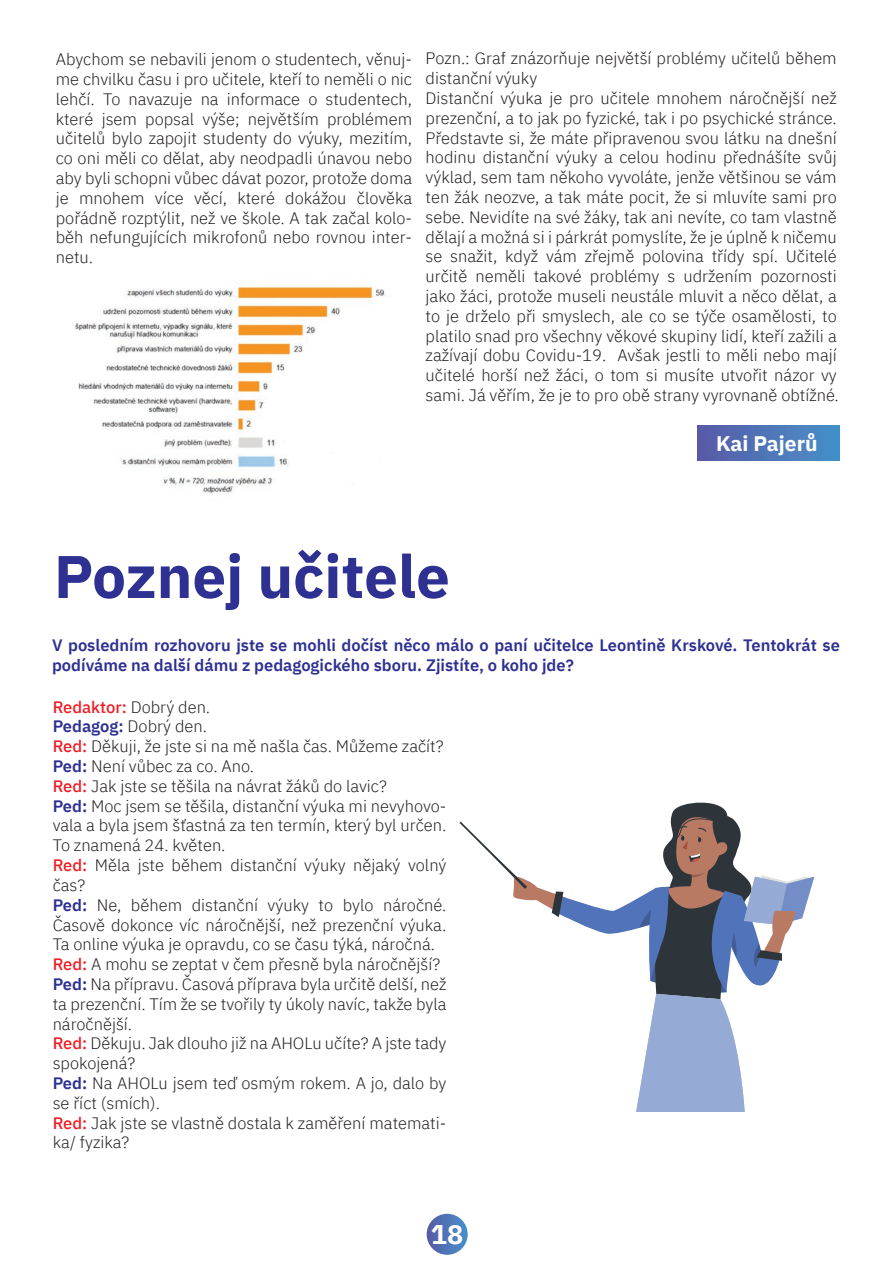
<style>
.page{position:relative;width:896px;height:1276px;background:#fff}
.page>*{position:absolute;margin:0;border:0;box-sizing:border-box;transform-origin:0 0}
.t1{font:700 60px "IBM Plex Sans";color:#2e3092}
.t2{font:700 27px "IBM Plex Sans";color:#fff}
.t3{font:700 21px "IBM Plex Sans";color:#fff}
.t4{font:300 16.5px/19.8px "IBM Plex Sans";color:#231f20}
.t5{font:600 16.5px/19.8px "IBM Plex Sans";color:#2e3092}
.s1{font-weight:500;color:#ee1d23}
.s2{font-weight:600;color:#2e3092}
</style>
<div class="page">
<div style="left:427px;top:1213px;width:41px;height:41px;background:linear-gradient(to right,#575aa6,#4e95ca);border-radius:50%"></div>
<div style="left:697px;top:425px;width:142px;height:35px;background:linear-gradient(to right,#585aa6,#4690c8)"></div>
<img style="left:74px;top:286px;width:311px;height:208px">
<svg style="left:459px;top:802px;width:355px;height:309px"></svg>
<p class="t4" style="left:56px;top:48px;width:358px;text-align:justify">Abychom se nebavili jenom o studentech, věnuj&shy;me chvilku času i pro učitele, kteří to neměli o nic lehčí. To navazuje na informace o studentech, které jsem popsal výše; největším problémem učitelů bylo zapojit studenty do výuky, mezitím, co oni měli co dělat, aby neodpadli únavou nebo aby byli schopni vůbec dávat pozor, protože doma je mnohem více věcí, které dokážou člověka pořádně rozptýlit, než ve škole. A tak začal kolo&shy;běh nefungujících mikrofonů nebo rovnou inter&shy;netu.</p>
<p class="t4" style="left:425px;top:47px;width:415px">Pozn.: Graf znázorňuje největší problémy učitelů během distanční výuky<br>Distanční výuka je pro učitele mnohem náročnější než prezenční, a to jak po fyzické, tak i po psychické stránce.<br>Představte si, že máte připravenou svou látku na dnešní hodinu distanční výuky a celou hodinu přednášíte svůj výklad, sem tam někoho vyvoláte, jenže většinou se vám ten žák neozve, a tak máte pocit, že si mluvíte sami pro sebe. Nevidíte na své žáky, tak ani nevíte, co tam vlastně dělají a možná si i párkrát pomyslíte, že je úplně k ničemu se snažit, když vám zřejmě polovina třídy spí. Učitelé určitě neměli takové problémy s udržením pozornosti jako žáci, protože museli neustále mluvit a něco dělat, a to je drželo při smyslech, ale co se týče osamělosti, to platilo snad pro všechny věkové skupiny lidí, kteří zažili a zažívají dobu Covidu-19. Avšak jestli to měli nebo mají učitelé horší než žáci, o tom si musíte utvořit názor vy sami. Já věřím, že je to pro obě strany vyrovnaně obtížné.</p>
<p class="t3" style="left:716px;top:427px;width:103px">Kai Pajerů</p>
<h1 class="t1" style="left:54px;top:529px;width:397px">Poznej učitele</h1>
<p class="t5" style="left:52px;top:634px;width:789px">V posledním rozhovoru jste se mohli dočíst něco málo o paní učitelce Leontině Krskové. Tentokrát se podíváme na další dámu z pedagogického sboru. Zjistíte, o koho jde?</p>
<p class="t4" style="left:53px;top:695px;width:395px"><span class="s1">Redaktor:</span> Dobrý den.<br><span class="s2">Pedagog:</span> Dobrý den.<br><span class="s1">Red:</span> Děkuji, že jste si na mě našla čas. Můžeme začít?<br><span class="s2">Ped:</span> Není vůbec za co. Ano.<br><span class="s1">Red:</span> Jak jste se těšila na návrat žáků do lavic?<br><span class="s2">Ped:</span> Moc jsem se těšila, distanční výuka mi nevyhovo&shy;vala a byla jsem šťastná za ten termín, který byl určen.<br>To znamená 24. květen.<br><span class="s1">Red:</span> Měla jste během distanční výuky nějaký volný čas?<br><span class="s2">Ped:</span> Ne, během distanční výuky to bylo náročné.<br>Časově dokonce víc náročnější, než prezenční výuka.<br>Ta online výuka je opravdu, co se času týká, náročná.<br><span class="s1">Red:</span> A mohu se zeptat v čem přesně byla náročnější?<br><span class="s2">Ped:</span> Na přípravu. Časová příprava byla určitě delší, než ta prezenční. Tím že se tvořily ty úkoly navíc, takže byla náročnější.<br><span class="s1">Red:</span> Děkuju. Jak dlouho již na AHOLu učíte? A jste tady spokojená?<br><span class="s2">Ped:</span> Na AHOLu jsem teď osmým rokem. A jo, dalo by se říct (smích).<br><span class="s1">Red:</span> Jak jste se vlastně dostala k zaměření matemati&shy;ka/ fyzika?</p>
<h2 class="t2" style="left:431px;top:1213px;width:34px">18</h2>
</div>
